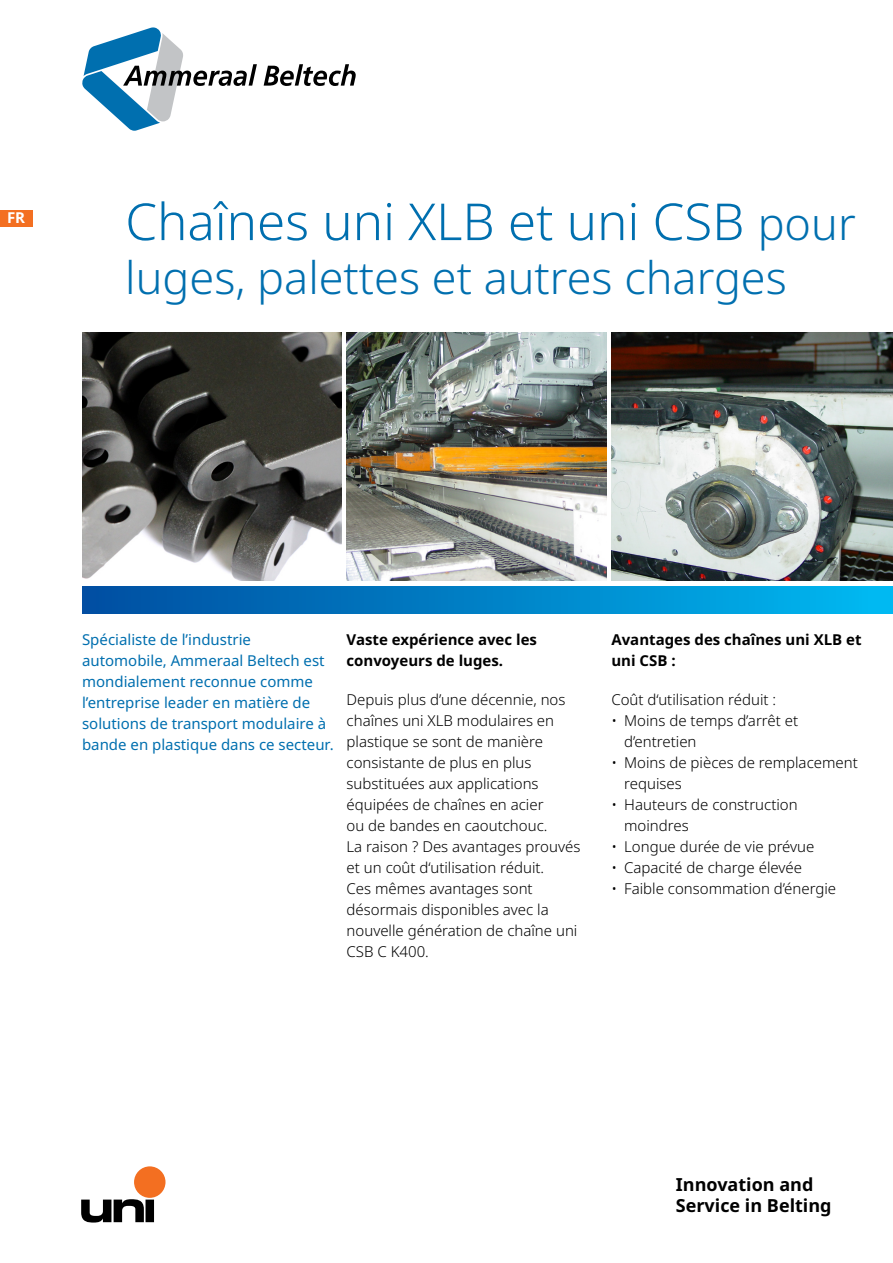
<style>
.page{position:relative;width:893px;height:1263px;background:#fff}
.page>*{position:absolute;margin:0;border:0;box-sizing:border-box;transform-origin:0 0}
.t1{font:300 51px "Noto Sans";color:#006faf}
.t2{font:300 45px "Noto Sans";color:#006faf}
.t3{font:700 18px/21.6px "Noto Sans";color:#000}
.t4{font:300 15px/21px "Noto Sans";color:#000}
.t5{font:15px/21px "Noto Sans";color:#006faf}
.t6{font:700 15px/21px "Noto Sans";color:#000}
.t7{font:700 15px "Noto Sans";color:#fff}
.s1{font-size:45px}
</style>
<div class="page">
<div style="left:82px;top:586px;width:811px;height:28px;background:linear-gradient(to right,#004d9f,#00b9f1)"></div>
<img style="left:82px;top:332px;width:259px;height:249px">
<svg style="left:82px;top:27px;width:274px;height:104px"></svg>
<div style="left:0;top:210px;width:33px;height:17px;background:#f36f21"></div>
<svg style="left:81px;top:1199px;width:73px;height:23px"></svg>
<div style="left:134px;top:1166px;width:31px;height:32px;background:#f36f21;border-radius:50%"></div>
<img style="left:347px;top:332px;width:259px;height:249px">
<img style="left:611px;top:332px;width:282px;height:249px">
<p class="t7" style="left:7px;top:207px;width:20px">FR</p>
<h1 class="t1" style="left:125px;top:186px;width:732px">Chaînes uni XLB et uni CSB <span class="s1">pour</span></h1>
<h2 class="t2" style="left:125px;top:246px;width:663px">luges, palettes et autres charges</h2>
<p class="t5" style="left:82px;top:629px;width:253px">Spécialiste de l’industrie automobile, Ammeraal Beltech est mondialement reconnue comme l’entreprise leader en matière de solutions de transport modulaire à bande en plastique dans ce secteur.</p>
<p class="t6" style="left:611px;top:629px;width:252px">Avantages des chaînes uni XLB et uni CSB :</p>
<p class="t6" style="left:347px;top:629px;width:192px">Vaste expérience avec les convoyeurs de luges.</p>
<p class="t4" style="left:347px;top:689px;width:235px">Depuis plus d’une décennie, nos chaînes uni XLB modulaires en plastique se sont de manière consistante de plus en plus substituées aux applications équipées de chaînes en acier<br>ou de bandes en caoutchouc.<br>La raison ? Des avantages prouvés et un coût d‘utilisation réduit.<br>Ces mêmes avantages sont désormais disponibles avec la nouvelle génération de chaîne uni<br>CSB C K400.</p>
<p class="t4" style="left:611px;top:689px;width:166px">Coût d‘utilisation réduit :</p>
<p class="t4" style="left:624px;top:710px;width:175px;text-indent:-13px">• Moins de temps d’arrêt et d’entretien</p>
<p class="t4" style="left:624px;top:752px;width:235px;text-indent:-13px">• Moins de pièces de remplacement requises</p>
<p class="t4" style="left:624px;top:794px;width:175px;text-indent:-13px">• Hauteurs de construction moindres</p>
<p class="t4" style="left:611px;top:836px;width:205px">• Longue durée de vie prévue</p>
<p class="t4" style="left:611px;top:857px;width:192px">• Capacité de charge élevée</p>
<p class="t4" style="left:611px;top:878px;width:226px">• Faible consommation d’énergie</p>
<p class="t3" style="left:676px;top:1173px;width:157px">Innovation and<br>Service in Belting</p>
</div>
